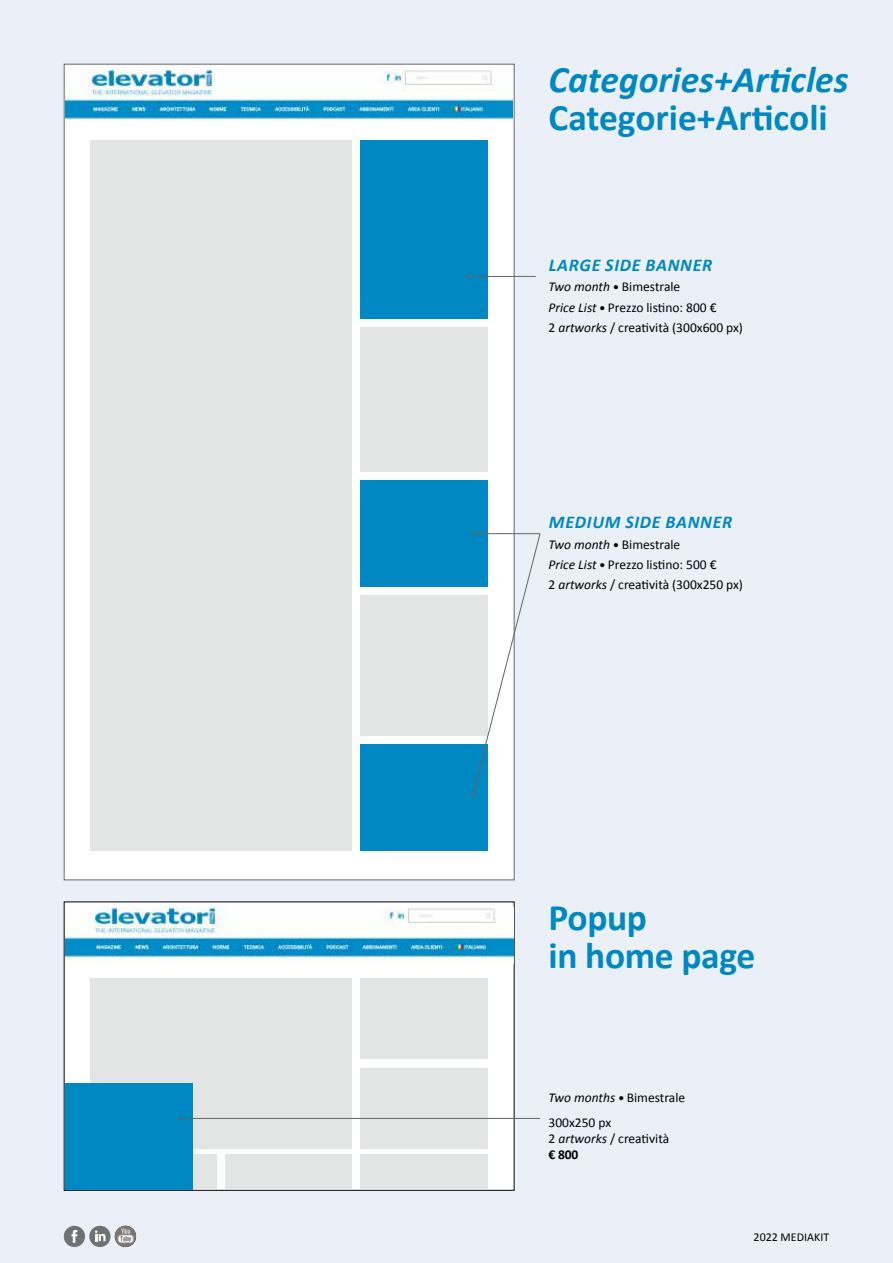
<style>
.page{position:relative;width:893px;height:1263px;background:#ebf0f8}
.page>*{position:absolute;margin:0;border:0;box-sizing:border-box;transform-origin:0 0}
.t1{font:700 37.5px/38.5px "Calibri";letter-spacing:-.01em;color:#0088c2}
.t2{font:italic 700 37.5px "Calibri";color:#0088c2}
.t3{font:italic 700 18px "Calibri";letter-spacing:.04em;color:#0088c2}
.t4{font:13.5px/20.4px "Calibri";color:#000}
.t5{font:12px "Calibri";color:#000}
.s1{font-style:italic}
.s2{font-weight:700}
</style>
<div class="page">
<div style="left:64px;top:902px;width:450px;height:288px;background:#fff"></div>
<div style="left:64px;top:901px;width:450px;height:290px;border:1px solid #000"></div>
<div style="left:64px;top:64px;width:450px;height:816px;background:#fff;border:1px solid #646567"></div>
<img style="left:66px;top:70px;width:447px;height:55px">
<img style="left:66px;top:908px;width:447px;height:55px">
<div style="left:360px;top:744px;width:128px;height:106px;background:#0088c2"></div>
<div style="left:90px;top:140px;width:262px;height:710px;background:#e3e4e4"></div>
<div style="left:360px;top:140px;width:128px;height:179px;background:#0088c2"></div>
<div style="left:360px;top:327px;width:128px;height:145px;background:#e3e4e4"></div>
<div style="left:360px;top:480px;width:128px;height:107px;background:#0088c2"></div>
<div style="left:360px;top:595px;width:128px;height:141px;background:#e3e4e4"></div>
<hr style="left:469px;top:276px;width:67px;height:1px;background:#646567">
<svg style="left:471px;top:532px;width:70px;height:265px"></svg>
<div style="left:90px;top:978px;width:262px;height:170px;background:#e3e4e4"></div>
<div style="left:360px;top:978px;width:128px;height:81px;background:#e3e4e4"></div>
<div style="left:360px;top:1068px;width:128px;height:81px;background:#e3e4e4"></div>
<div style="left:360px;top:1154px;width:128px;height:34px;background:#e3e4e4"></div>
<div style="left:90px;top:1154px;width:127px;height:34px;background:#e3e4e4"></div>
<div style="left:225px;top:1154px;width:127px;height:34px;background:#e3e4e4"></div>
<div style="left:65px;top:1083px;width:127px;height:106px;background:#0088c2"></div>
<hr style="left:180px;top:1118px;width:360px;height:1px;background:#646567">
<div style="left:89px;top:1226px;width:22px;height:21px;background:#707172;border-radius:11px"></div>
<svg style="left:95px;top:1230px;width:11px;height:11px"></svg>
<div style="left:64px;top:1226px;width:21px;height:21px;background:#707172;border-radius:11px"></div>
<svg style="left:71px;top:1230px;width:6px;height:13px"></svg>
<img style="left:115px;top:1226px;width:21px;height:21px">
<h1 class="t2" style="left:549px;top:56px;width:301px">Categories+Articles</h1>
<h1 class="t1" style="left:549px;top:97px;width:281px">Categorie+Articoli</h1>
<h2 class="t3" style="left:549px;top:254px;width:165px">LARGE SIDE BANNER</h2>
<p class="t4" style="left:549px;top:276px;width:196px"><span class="s1">Two month</span> Bimestrale<br><span class="s1">Price List</span> Prezzo listino: 800 €<br>2 <span class="s1">artworks</span> / creatività (300x600 px)</p>
<h2 class="t3" style="left:549px;top:511px;width:185px">MEDIUM SIDE BANNER</h2>
<p class="t4" style="left:549px;top:533px;width:196px"><span class="s1">Two month</span> Bimestrale<br><span class="s1">Price List</span> Prezzo listino: 500 €<br>2 <span class="s1">artworks</span> / creatività (300x250 px)</p>
<h1 class="t1" style="left:549px;top:896px;width:208px">Popup<br>in home page</h1>
<p class="t4" style="left:549px;top:1084px;width:138px;line-height:24.8px"><span class="s1">Two months</span> Bimestrale<br>300x250 px</p>
<p class="t4" style="left:549px;top:1130px;width:122px;line-height:16.2px">2 <span class="s1">artworks</span> / creatività <span class="s2">€ 800</span></p>
<p class="t5" style="left:754px;top:1229px;width:77px">2022 MEDIAKIT</p>
</div>
